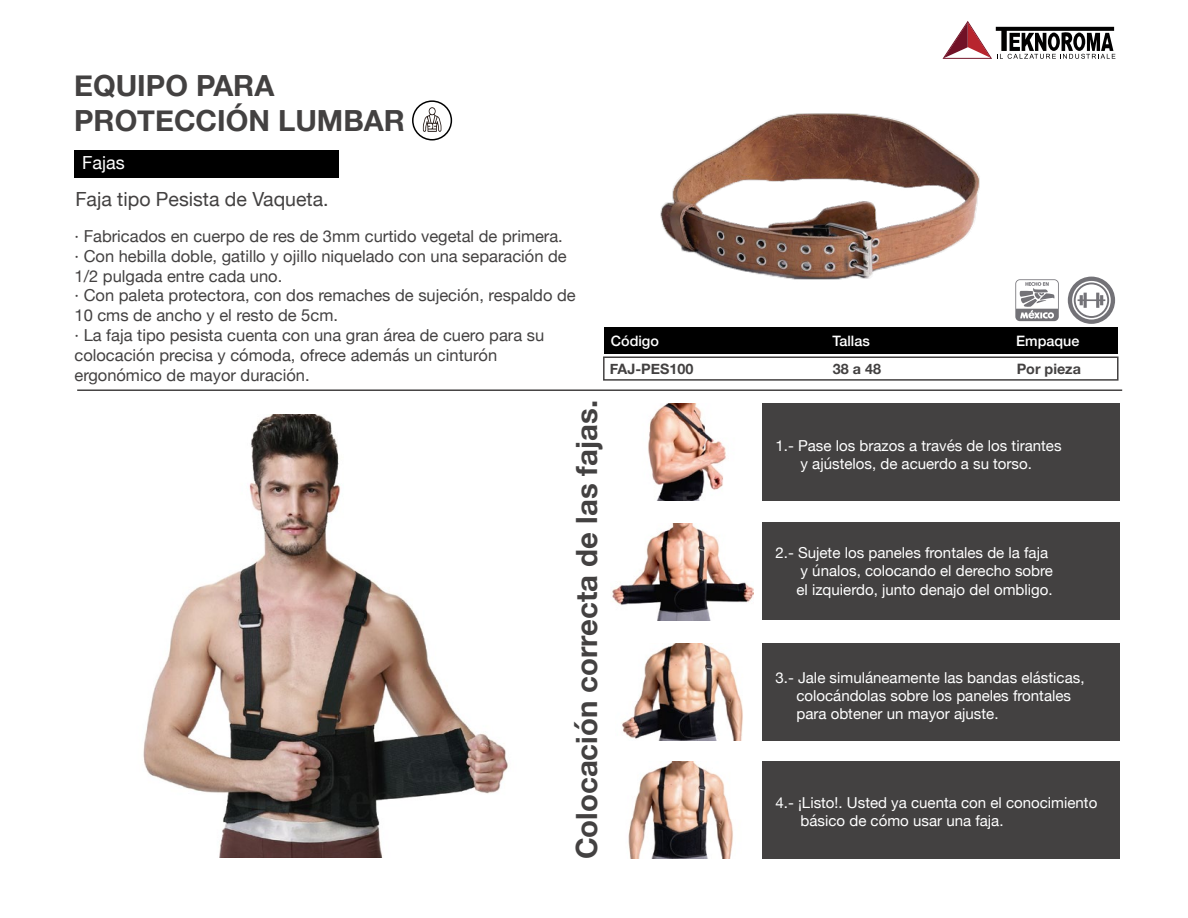
<style>
.page{position:relative;width:1188px;height:918px;background:#fff}
.page>*{position:absolute;margin:0;border:0;box-sizing:border-box;transform-origin:0 0}
.t1{font:700 29.25px "Helvetica Neue";color:#434141}
.t2{font:700 29.1px/35px "Helvetica Neue";color:#434141}
.t3{font:19.5px "Helvetica Neue";color:#434141}
.t4{font:18px "Helvetica Neue";color:#fff}
.t5{font:16.5px/19.8px "Helvetica Neue";color:#434141}
.t6{font:15px/18.1px "Helvetica Neue";color:#fff}
.t7{font:700 14.4px "Helvetica Neue";color:#434141}
.t8{font:500 14.4px "Helvetica Neue";color:#fff}
</style>
<div class="page">
<img style="left:143px;top:414px;width:365px;height:443px">
<svg style="left:943px;top:21px;width:172px;height:38px"></svg>
<hr style="left:77px;top:389px;width:1045px;height:2px;background:#434141">
<svg style="left:1038px;top:279px;width:21px;height:42px"></svg>
<svg style="left:1068px;top:277px;width:47px;height:47px"></svg>
<div style="left:604px;top:328px;width:514px;height:26px;background:#000"></div>
<div style="left:603px;top:356px;width:516px;height:25px;border:2px solid #434141"></div>
<div style="left:74px;top:150px;width:264px;height:28px;background:#000"></div>
<div style="left:762px;top:404px;width:357px;height:97px;background:#434141"></div>
<div style="left:762px;top:523px;width:357px;height:97px;background:#434141"></div>
<div style="left:762px;top:644px;width:357px;height:97px;background:#434141"></div>
<div style="left:762px;top:762px;width:357px;height:97px;background:#434141"></div>
<img style="left:648px;top:403px;width:78px;height:97px">
<img style="left:612px;top:524px;width:141px;height:97px">
<img style="left:628px;top:761px;width:105px;height:97px">
<img style="left:622px;top:643px;width:121px;height:97px">
<img style="left:604px;top:113px;width:434px;height:215px">
<div style="left:412px;top:100px;width:40px;height:41px;border:2px solid #010101;border-radius:50%"></div>
<svg style="left:423px;top:107px;width:18px;height:25px"></svg>
<h2 class="t2" style="left:74px;top:69px;width:332px">EQUIPO PARA<br>PROTECCIÓN LUMBAR</h2>
<p class="t4" style="left:82px;top:150px;width:44px">Fajas</p>
<p class="t3" style="left:75px;top:185px;width:255px">Faja tipo Pesista de Vaqueta.</p>
<p class="t5" style="left:75px;top:227px;width:503px">· Fabricados en cuerpo de res de 3mm curtido vegetal de primera.<br>· Con hebilla doble, gatillo y ojillo niquelado con una separación de 1/2 pulgada entre cada uno.<br>· Con paleta protectora, con dos remaches de sujeción, respaldo de 10 cms de ancho y el resto de 5cm.<br>· La faja tipo pesista cuenta con una gran área de cuero para su colocación precisa y cómoda, ofrece además un cinturón ergonómico de mayor duración.</p>
<h1 class="t1" style="left:564px;top:859px;width:461px;rotate:-90deg">Colocación correcta de las fajas.</h1>
<p class="t8" style="left:611px;top:329px;width:50px">Código</p>
<p class="t8" style="left:832px;top:329px;width:39px">Tallas</p>
<p class="t8" style="left:1016px;top:329px;width:65px">Empaque</p>
<p class="t7" style="left:610px;top:358px;width:85px">FAJ-PES100</p>
<p class="t7" style="left:833px;top:358px;width:50px">38 a 48</p>
<p class="t7" style="left:1017px;top:358px;width:66px">Por pieza</p>
<p class="t6" style="left:775px;top:438px;width:288px;text-align:center">1.- Pase los brazos a través de los tirantes y ajústelos, de acuerdo a su torso.</p>
<p class="t6" style="left:796px;top:545px;width:258px;text-indent:-21px">2.- Sujete los paneles frontales de la faja y únalos, colocando el derecho sobre el izquierdo, junto denajo del ombligo.</p>
<p class="t6" style="left:796px;top:669px;width:290px;text-indent:-21px">3.- Jale simuláneamente las bandas elásticas, colocándolas sobre los paneles frontales para obtener un mayor ajuste.</p>
<p class="t6" style="left:801px;top:794px;width:298px;text-indent:-25px">4.- ¡Listo!. Usted ya cuenta con el conocimiento básico de cómo usar una faja.</p>
</div>
